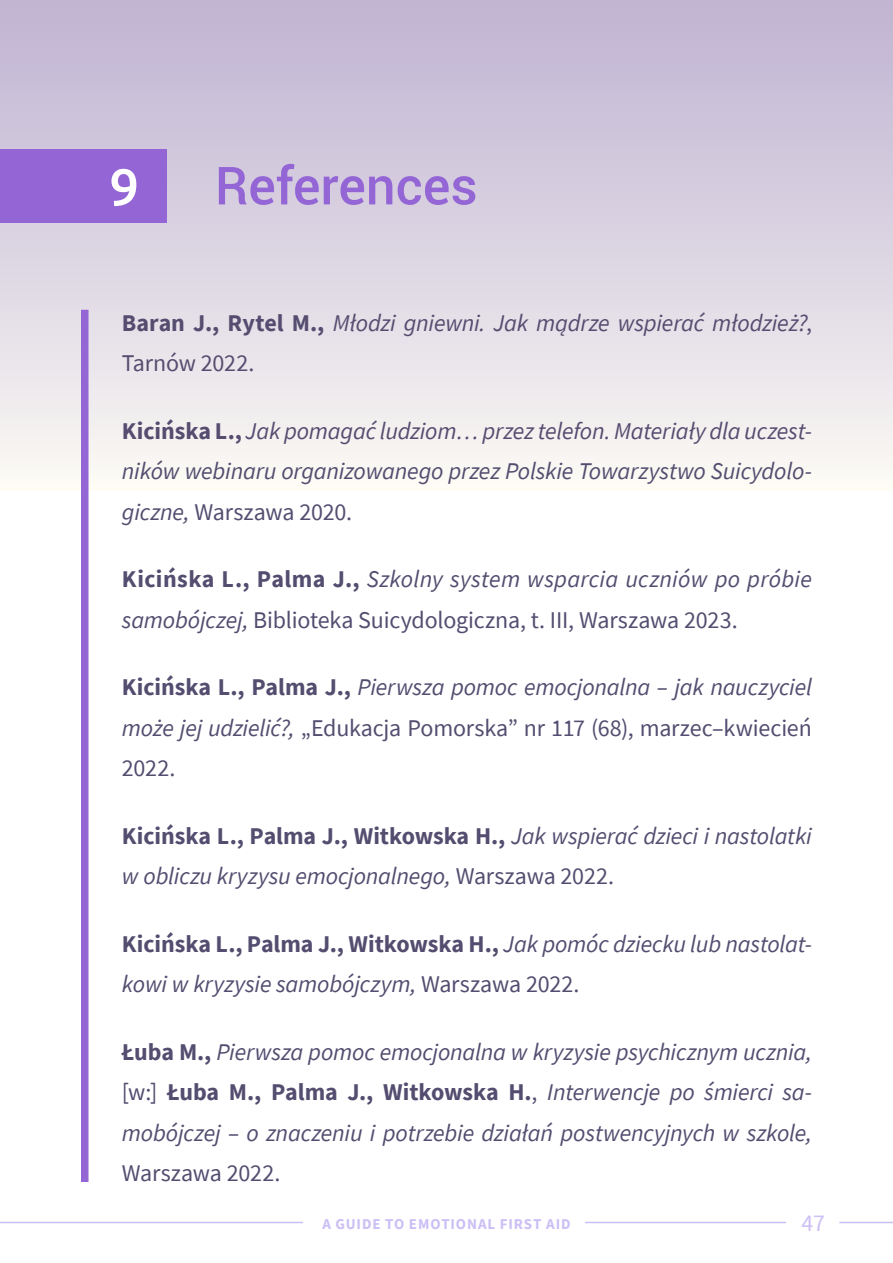
<style>
.page{position:relative;width:893px;height:1263px;background:#fff}
.page>*{position:absolute;margin:0;border:0;box-sizing:border-box;transform-origin:0 0}
._50pt_ROZDZIAŁY{font:500 52.5px "Roboto";color:#9365d5}
._50pt_ROZDZIAŁY_numeracja{font:500 52.5px "Ubuntu";color:#fff}
._16pt_Size_Align_Left{font:italic 24px/40.5px "Source Sans Pro";letter-spacing:-.01em;color:#544d70}
._16pt_Size_Align_Left-2{font:italic 24px/40.5px "Source Sans Pro";letter-spacing:.01em;color:#544d70}
.t1{font:24px "Source Sans Pro";color:#ccbff5}
.t2{font:700 15px "Source Sans Pro";letter-spacing:.055em;color:#ccbff5}
.s1{font-weight:700;font-style:normal}
.s2{font-style:normal}
</style>
<div class="page">
<hr style="left:585px;top:1222px;width:201px;height:1px;background:#ccbff5">
<hr style="left:839px;top:1222px;width:54px;height:1px;background:#ccbff5">
<hr style="left:0;top:1222px;width:303px;height:1px;background:#ccbff5">
<div style="left:0;top:0;width:893px;height:491px;background:linear-gradient(to bottom,#beb2d2,#fbf9f4)"></div>
<div style="left:0;top:149px;width:166px;height:73px;background:#9365d5"></div>
<div style="left:81px;top:310px;width:7px;height:872px;background:#9365d5"></div>
<p class="_50pt_ROZDZIAŁY_numeracja" style="left:109px;top:154px;width:31px">9</p>
<p class="_50pt_ROZDZIAŁY" style="left:215px;top:149px;width:264px">References</p>
<p class="_16pt_Size_Align_Left" style="left:122px;top:302px;width:692px"><span class="s1">Baran J., Rytel M.,</span> Młodzi gniewni. Jak mądrze wspierać młodzież?<span class="s2">,<br>Tarnów 2022.</span></p>
<p class="_16pt_Size_Align_Left" style="left:122px;top:410px;width:692px;text-align:justify"><span class="s1">Kicińska L.,</span> Jak pomagać ludziom… przez telefon. Materiały dla uczest&shy;ników webinaru organizowanego przez Polskie Towarzystwo Suicydolo&shy;giczne, <span class="s2">Warszawa 2020.</span></p>
<p class="_16pt_Size_Align_Left-2" style="left:122px;top:559px;width:692px"><span class="s1">Kicińska L., Palma J.,</span> Szkolny system wsparcia uczniów po próbie samobójczej, <span class="s2">Biblioteka Suicydologiczna, t. III, Warszawa 2023.</span></p>
<p class="_16pt_Size_Align_Left" style="left:122px;top:667px;width:691px;text-align:justify"><span class="s1">Kicińska L., Palma J.,</span> Pierwsza pomoc emocjonalna – jak nauczyciel może jej udzielić?, <span class="s2">„Edukacja Pomorska” nr 117 (68), marzec–kwiecień 2022.</span></p>
<p class="_16pt_Size_Align_Left" style="left:122px;top:815px;width:692px"><span class="s1">Kicińska L., Palma J., Witkowska H.,</span> Jak wspierać dzieci i nastolatki w obliczu kryzysu emocjonalnego, <span class="s2">Warszawa 2022.</span></p>
<p class="_16pt_Size_Align_Left" style="left:122px;top:923px;width:691px"><span class="s1">Kicińska L., Palma J., Witkowska H.,</span> Jak pomóc dziecku lub nastolat&shy;kowi w kryzysie samobójczym, <span class="s2">Warszawa 2022.</span></p>
<p class="_16pt_Size_Align_Left" style="left:122px;top:1031px;width:692px;text-align:justify"><span class="s1">Łuba M.,</span> Pierwsza pomoc emocjonalna w kryzysie psychicznym ucznia, <span class="s2">[w:]</span> <span class="s1">Łuba M., Palma J., Witkowska H.</span><span class="s2">,</span> Interwencje po śmierci sa&shy;mobójczej – o znaczeniu i potrzebie działań postwencyjnych w szkole, <span class="s2">Warszawa 2022.</span></p>
<p class="t2" style="left:322px;top:1214px;width:250px">A GUIDE TO EMOTIONAL FIRST AID</p>
<p class="t1" style="left:802px;top:1207px;width:25px">47</p>
</div>
